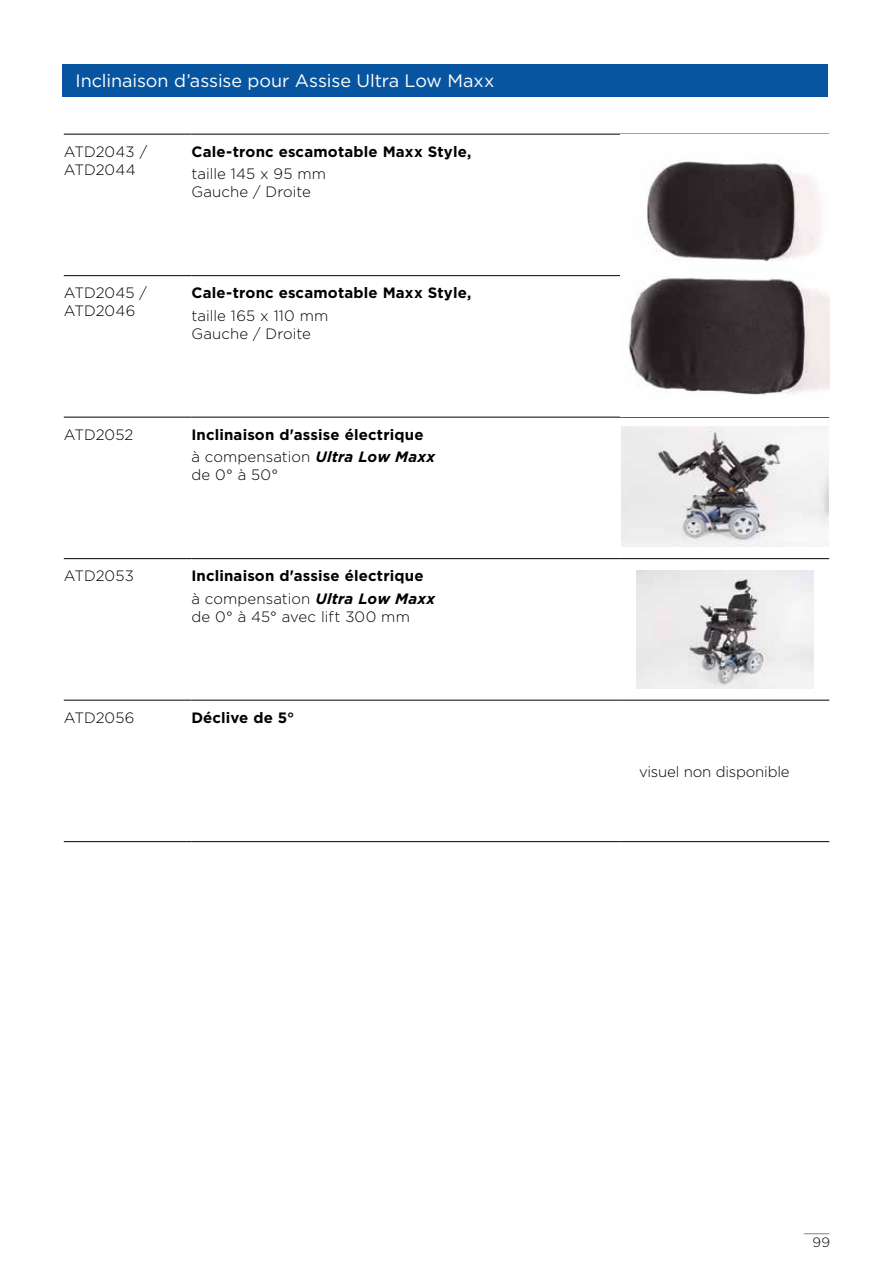
<style>
.page{position:relative;width:893px;height:1263px;background:#fff}
.page>*{position:absolute;margin:0;border:0;box-sizing:border-box;transform-origin:0 0}
.t1{font:18px "Gotham";letter-spacing:-.005em;color:#fff}
.t2{font:700 15px/22.2px "Gotham";letter-spacing:.01em;color:#000}
.t3{font:300 15px/18px "Gotham";letter-spacing:.005em;color:#000}
.t4{font:300 15px "Gotham";letter-spacing:-.015em;color:#000}
.t5{font:300 13.5px "Gotham";color:#000}
.s1{font-weight:300}
.s2{font-style:italic}
</style>
<div class="page">
<svg style="left:804px;top:1233px;width:25px;height:1px"></svg>
<hr style="left:64px;top:134px;width:127px;height:1px;background:#000">
<hr style="left:191px;top:134px;width:430px;height:1px;background:#000">
<hr style="left:621px;top:134px;width:208px;height:1px;background:#000">
<hr style="left:64px;top:275px;width:127px;height:1px;background:#000">
<hr style="left:191px;top:275px;width:430px;height:1px;background:#000">
<hr style="left:64px;top:417px;width:127px;height:1px;background:#000">
<hr style="left:191px;top:417px;width:430px;height:1px;background:#000">
<hr style="left:621px;top:417px;width:208px;height:1px;background:#000">
<hr style="left:64px;top:558px;width:127px;height:1px;background:#000">
<hr style="left:191px;top:558px;width:430px;height:1px;background:#000">
<hr style="left:621px;top:558px;width:208px;height:1px;background:#000">
<hr style="left:64px;top:700px;width:127px;height:1px;background:#000">
<hr style="left:191px;top:700px;width:430px;height:1px;background:#000">
<hr style="left:621px;top:700px;width:208px;height:1px;background:#000">
<hr style="left:64px;top:841px;width:127px;height:1px;background:#000">
<hr style="left:191px;top:841px;width:430px;height:1px;background:#000">
<hr style="left:621px;top:841px;width:208px;height:1px;background:#000">
<img style="left:628px;top:158px;width:201px;height:237px">
<img style="left:637px;top:570px;width:176px;height:118px">
<img style="left:621px;top:427px;width:208px;height:119px">
<div style="left:63px;top:64px;width:765px;height:33px;background:#0755a0"></div>
<p class="t1" style="left:75px;top:69px;width:420px">Inclinaison d’assise pour Assise Ultra Low Maxx</p>
<p class="t3" style="left:64px;top:142px;width:85px">ATD2043 /<br>ATD2044</p>
<p class="t2" style="left:191px;top:140px;width:281px">Cale-tronc escamotable Maxx Style,</p>
<p class="t3" style="left:191px;top:164px;width:136px">taille 145 x 95 mm<br>Gauche / Droite</p>
<p class="t3" style="left:64px;top:284px;width:85px">ATD2045 /<br>ATD2046</p>
<p class="t2" style="left:191px;top:282px;width:281px">Cale-tronc escamotable Maxx Style,</p>
<p class="t3" style="left:191px;top:306px;width:139px">taille 165 x 110 mm<br>Gauche / Droite</p>
<p class="t3" style="left:64px;top:425px;width:71px">ATD2052</p>
<p class="t2" style="left:191px;top:423px;width:245px">Inclinaison d'assise électrique <span class="s1">à compensation</span> <span class="s2">Ultra Low Maxx</span></p>
<p class="t3" style="left:191px;top:465px;width:88px">de 0° à 50°</p>
<p class="t3" style="left:64px;top:566px;width:72px">ATD2053</p>
<p class="t2" style="left:191px;top:565px;width:245px">Inclinaison d'assise électrique <span class="s1">à compensation</span> <span class="s2">Ultra Low Maxx</span></p>
<p class="t3" style="left:191px;top:607px;width:220px">de 0° à 45° avec lift 300 mm</p>
<p class="t3" style="left:64px;top:708px;width:72px">ATD2056</p>
<p class="t2" style="left:191px;top:706px;width:105px">Déclive de 5°</p>
<p class="t4" style="left:639px;top:762px;width:152px">visuel non disponible</p>
<p class="t5" style="left:812px;top:1233px;width:19px">99</p>
</div>
